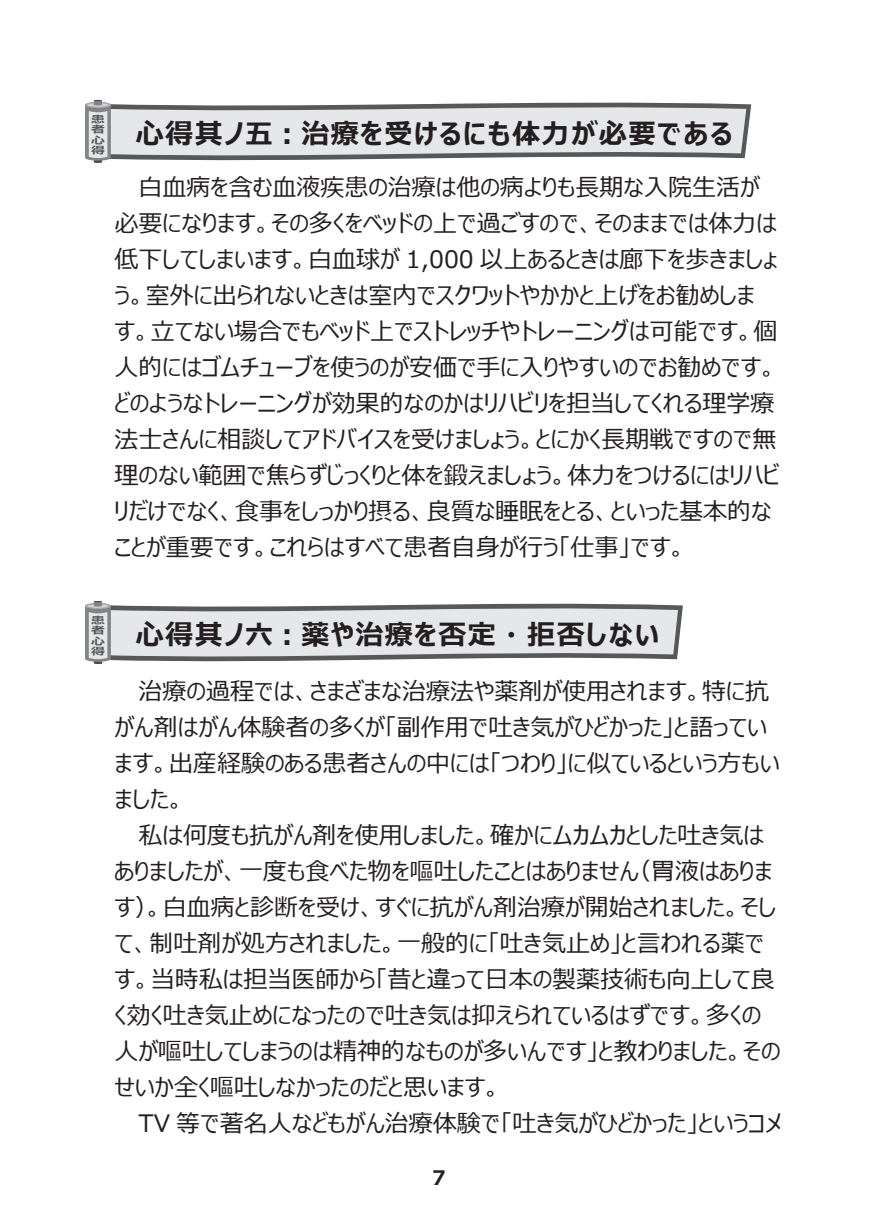
<style>
.page{position:relative;width:878px;height:1227px;background:#fff}
.page>*{position:absolute;margin:0;border:0;box-sizing:border-box;transform-origin:0 0}
.t1{font:700 28px "Meiryo UI";letter-spacing:.05em;color:#231f20}
.t2{font:24px/36px "Meiryo UI";color:#231f20}
.t3{font:700 20px "Meiryo UI";color:#231f20}
.t4{font:700 10px/10.6px "Meiryo UI";color:#57585a;text-align:justify;scale:1.37 1}
</style>
<div class="page">
<svg style="left:85px;top:601px;width:598px;height:63px;background:#d2d3d5"></svg>
<svg style="left:85px;top:99px;width:666px;height:64px;background:#d3d4d6"></svg>
<p class="t4" style="left:91px;top:113px;width:12px">患者心得</p>
<p class="t1" style="left:136px;top:114px;width:598px">心得其ノ五 : 治療を受けるにも体力が必要である</p>
<p class="t2" style="left:115px;top:168px;width:667px;text-indent:24px">白血病を含む血液疾患の治療は他の病よりも長期な入院生活が必要になります。その多くをベッドの上で過ごすので、そのままでは体力は低下してしまいます。白血球が 1,000 以上あるときは廊下を歩きましょう。室外に出られないときは室内でスクワットやかかと上げをお勧めします。立てない場合でもベッド上でストレッチやトレーニングは可能です。個人的にはゴムチューブを使うのが安価で手に入りやすいのでお勧めです。どのようなトレーニングが効果的なのかはリハビリを担当してくれる理学療法士さんに相談してアドバイスを受けましょう。とにかく長期戦ですので無理のない範囲で焦らずじっくりと体を鍛えましょう。体力をつけるにはリハビリだけでなく、食事をしっかり摂る、良質な睡眠をとる、といった基本的なことが重要です。これらはすべて患者自身が行う「仕事」です。</p>
<p class="t4" style="left:91px;top:614px;width:12px">患者心得</p>
<p class="t1" style="left:136px;top:615px;width:525px">心得其ノ六 : 薬や治療を否定・拒否しない</p>
<p class="t2" style="left:115px;top:672px;width:666px;text-indent:24px">治療の過程では、さまざまな治療法や薬剤が使用されます。特に抗がん剤はがん体験者の多くが「副作用で吐き気がひどかった」と語っています。出産経験のある患者さんの中には「つわり」に似ているという方もいました。</p>
<p class="t2" style="left:115px;top:816px;width:667px;text-indent:24px">私は何度も抗がん剤を使用しました。確かにムカムカとした吐き気はありましたが、一度も食べた物を嘔吐したことはありません（胃液はあります）。白血病と診断を受け、すぐに抗がん剤治療が開始されました。そして、制吐剤が処方されました。一般的に「吐き気止め」と言われる薬です。当時私は担当医師から「昔と違って日本の製薬技術も向上して良く効く吐き気止めになったので吐き気は抑えられているはずです。多くの人が嘔吐してしまうのは精神的なものが多いんです」と教わりました。そのせいか全く嘔吐しなかったのだと思います。</p>
<p class="t2" style="left:139px;top:1104px;width:644px">TV 等で著名人などもがん治療体験で「吐き気がひどかった」というコメ</p>
<p class="t3" style="left:432px;top:1163px;width:15px">7</p>
</div>
